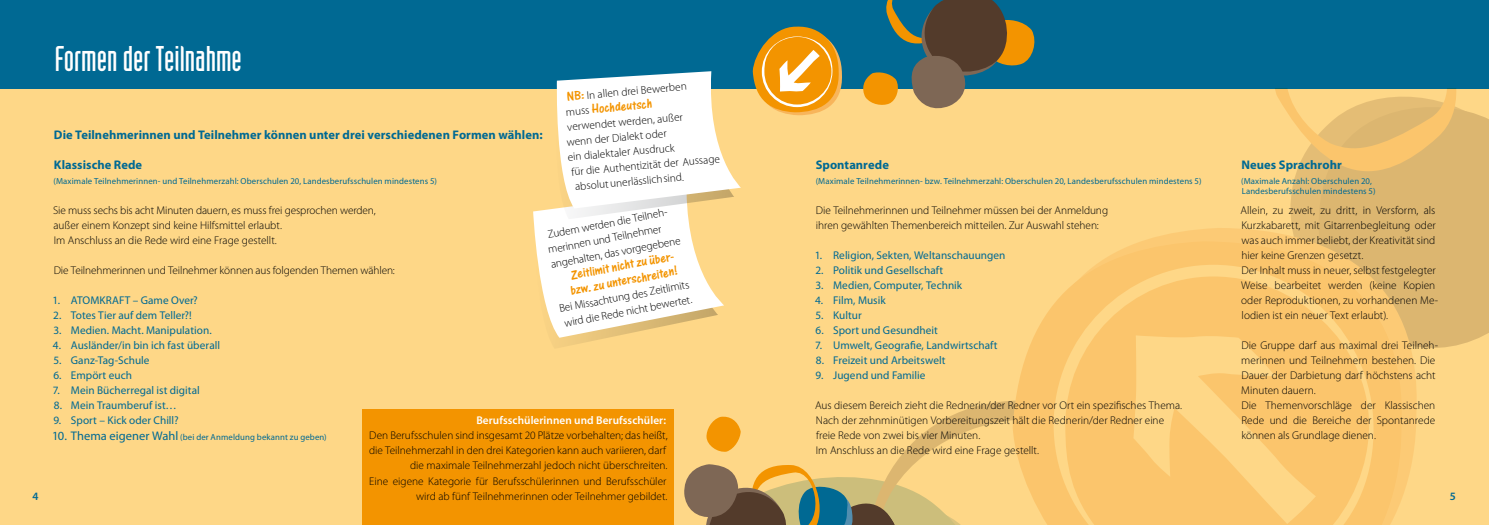
<style>
.page{position:relative;width:1489px;height:525px;background:#fff}
.page>*{position:absolute;margin:0;border:0;box-sizing:border-box;transform-origin:0 0}
.t1{font:35px "Industria Solid";color:#fff}
.t2{font:13.75px/15px "One Stroke Script LT";color:#f39400}
.t3{font:700 12.5px "Myriad Pro";letter-spacing:.005em;color:#006993}
.t4{font:300 11.25px/15px "Myriad Pro";color:#000}
.t5{font:11.25px "Myriad Pro";letter-spacing:.005em;color:#006993}
.t6{font:600 11.25px "Myriad Pro";letter-spacing:.005em;color:#fff}
.t7{font:600 11.25px "Myriad Pro";color:#006993}
.t8{font:8.75px/10px "Myriad Pro";letter-spacing:.015em;color:#006993}
.s1{font-family:"One Stroke Script LT";font-weight:400;font-size:13.75px;color:#f39400}
.s2{font-family:"Myriad Pro";font-weight:300;font-size:11.25px;color:#000}
.s3{font-size:12.5px}
</style>
<div class="page">
<div style="left:0;top:0;width:744px;height:524px;background:#fed787"></div>
<div style="left:0;top:0;width:744px;height:89px;background:#006993"></div>
<div style="left:744px;top:0;width:744px;height:524px;background:#fed787"></div>
<div style="left:744px;top:0;width:744px;height:89px;background:#006993"></div>
<svg style="left:1290px;top:191px;width:13px;height:37px"></svg>
<div style="left:1303px;top:191px;width:185px;height:157px;background:#dcb670"></div>
<svg style="left:954px;top:401px;width:58px;height:14px"></svg>
<svg style="left:1144px;top:228px;width:278px;height:253px"></svg>
<svg style="left:1012px;top:241px;width:395px;height:283px;fill:#fbc570"></svg>
<svg style="left:1053px;top:264px;width:322px;height:260px;fill:#fbc56c"></svg>
<svg style="left:1275px;top:89px;width:213px;height:102px"></svg>
<svg style="left:1065px;top:276px;width:303px;height:248px;background:#fbc76f"></svg>
<svg style="left:1133px;top:334px;width:182px;height:189px;fill:#fbc56c"></svg>
<svg style="left:533px;top:71px;width:208px;height:276px"></svg>
<div style="left:361px;top:409px;width:312px;height:115px;background:#f39400"></div>
<svg style="left:863px;top:0;width:172px;height:109px"></svg>
<svg style="left:673px;top:415px;width:388px;height:109px"></svg>
<svg style="left:752px;top:27px;width:90px;height:88px"></svg>
<h1 class="t1" style="left:55px;top:39px;width:189px">Formen der Teilnahme</h1>
<p class="t4" style="left:566px;top:89px;width:122px;rotate:-5deg"><span class="s1">NB:</span> In allen drei Bewerben</p>
<p class="t2" style="left:565px;top:104px;width:88px;rotate:-5deg"><span class="s2">muss</span> Hochdeutsch</p>
<p class="t4" style="left:566px;top:119px;width:117px;rotate:-5deg">verwendet werden, außer</p>
<p class="t4" style="left:566px;top:135px;width:102px;rotate:-5deg">wenn der Dialekt oder</p>
<p class="t4" style="left:567px;top:149px;width:108px;rotate:-5deg">ein dialektaler Ausdruck</p>
<p class="t3" style="left:54px;top:127px;width:490px">Die Teilnehmerinnen und Teilnehmer können unter drei verschiedenen Formen wählen:</p>
<p class="t3" style="left:54px;top:157px;width:90px">Klassische Rede</p>
<p class="t8" style="left:54px;top:176px;width:385px">(Maximale Teilnehmerinnen- und Teilnehmerzahl: Oberschulen 20, Landesberufsschulen mindestens 5)</p>
<p class="t4" style="left:53px;top:203px;width:324px">Sie muss sechs bis acht Minuten dauern, es muss frei gesprochen werden, außer einem Konzept sind keine Hilfsmittel erlaubt.<br>Im Anschluss an die Rede wird eine Frage gestellt.</p>
<p class="t4" style="left:54px;top:263px;width:342px">Die Teilnehmerinnen und Teilnehmer können aus folgenden Themen wählen:</p>
<p class="t5" style="left:52px;top:293px;width:147px">1. ATOMKRAFT – Game Over?</p>
<p class="t5" style="left:53px;top:308px;width:140px">2. Totes Tier auf dem Teller?!</p>
<p class="t5" style="left:53px;top:323px;width:160px">3. Medien. Macht. Manipulation.</p>
<p class="t5" style="left:53px;top:338px;width:169px">4. Ausländer/in bin ich fast überall</p>
<p class="t5" style="left:53px;top:353px;width:98px">5. Ganz-Tag-Schule</p>
<p class="t5" style="left:53px;top:368px;width:80px">6. Empört euch</p>
<p class="t5" style="left:53px;top:383px;width:149px">7. Mein Bücherregal ist digital</p>
<p class="t5" style="left:54px;top:398px;width:124px">8. Mein Traumberuf ist…</p>
<p class="t5" style="left:53px;top:413px;width:127px">9. Sport – Kick oder Chill?</p>
<p class="t8" style="left:52px;top:431px;width:276px"><span class="s3">10. Thema eigener Wahl</span> (bei der Anmeldung bekannt zu geben)</p>
<p class="t4" style="left:570px;top:164px;width:151px;rotate:-5deg">für die Authentizität der Aussage</p>
<p class="t4" style="left:574px;top:179px;width:111px;rotate:-5deg">absolut unerlässlich sind.</p>
<p class="t3" style="left:815px;top:157px;width:75px">Spontanrede</p>
<p class="t8" style="left:815px;top:176px;width:387px">(Maximale Teilnehmerinnen- bzw. Teilnehmerzahl: Oberschulen 20, Landesberufsschulen mindestens 5)</p>
<p class="t4" style="left:816px;top:203px;width:293px">Die Teilnehmerinnen und Teilnehmer müssen bei der Anmeldung ihren gewählten Themenbereich mitteilen. Zur Auswahl stehen:</p>
<p class="t5" style="left:814px;top:248px;width:192px">1. Religion, Sekten, Weltanschauungen</p>
<p class="t5" style="left:815px;top:263px;width:129px">2. Politik und Gesellschaft</p>
<p class="t5" style="left:815px;top:278px;width:148px">3. Medien, Computer, Technik</p>
<p class="t5" style="left:815px;top:293px;width:72px">4. Film, Musik</p>
<p class="t5" style="left:815px;top:308px;width:48px">5. Kultur</p>
<p class="t5" style="left:815px;top:323px;width:124px">6. Sport und Gesundheit</p>
<p class="t5" style="left:815px;top:338px;width:184px">7. Umwelt, Geografie, Landwirtschaft</p>
<p class="t5" style="left:816px;top:353px;width:131px">8. Freizeit und Arbeitswelt</p>
<p class="t5" style="left:815px;top:368px;width:111px">9. Jugend und Familie</p>
<p class="t4" style="left:815px;top:398px;width:368px">Aus diesem Bereich zieht die Rednerin/der Redner vor Ort ein spezifisches Thema.<br>Nach der zehnminütigen Vorbereitungszeit hält die Rednerin/der Redner eine freie Rede von zwei bis vier Minuten.<br>Im Anschluss an die Rede wird eine Frage gestellt.</p>
<p class="t3" style="left:1241px;top:157px;width:102px">Neues Sprachrohr</p>
<p class="t8" style="left:1241px;top:176px;width:136px">(Maximale Anzahl: Oberschulen 20,<br>Landesberufsschulen mindestens 5)</p>
<p class="t4" style="left:1240px;top:203px;width:199px">Allein, zu zweit, zu dritt, in Versform, als Kurzkabarett, mit Gitarrenbegleitung oder was auch immer beliebt, der Kreativität sind hier keine Grenzen gesetzt.<br>Der Inhalt muss in neuer, selbst festgelegter Weise bearbeitet werden (keine Kopien oder Reproduktionen, zu vorhandenen Me&shy;lodien ist ein neuer Text erlaubt).</p>
<p class="t4" style="left:1241px;top:338px;width:198px">Die Gruppe darf aus maximal drei Teilneh&shy;merinnen und Teilnehmern bestehen. Die Dauer der Darbietung darf höchstens acht Minuten dauern.<br>Die Themenvorschläge der Klassischen Rede und die Bereiche der Spontanrede können als Grundlage dienen.</p>
<p class="t4" style="left:544px;top:228px;width:133px;rotate:-11deg">Zudem werden die Teilneh&shy;merinnen und Teilnehmer angehalten, das vorgegebene</p>
<p class="t2" style="left:566px;top:268px;width:112px;rotate:-11deg">Zeitlimit nicht zu über&shy;bzw. zu unterschreiten!</p>
<p class="t4" style="left:558px;top:302px;width:134px;rotate:-11deg">Bei Missachtung des Zeitlimits wird die Rede nicht bewertet.</p>
<p class="t6" style="left:476px;top:413px;width:191px">Berufsschülerinnen und Berufsschüler:</p>
<p class="t4" style="left:369px;top:428px;width:300px;text-align:right">Den Berufsschulen sind insgesamt 20 Plätze vorbehalten; das heißt, die Teilnehmerzahl in den drei Kategorien kann auch variieren, darf die maximale Teilnehmerzahl jedoch nicht überschreiten.<br>Eine eigene Kategorie für Berufsschülerinnen und Berufsschüler wird ab fünf Teilnehmerinnen oder Teilnehmer gebildet.</p>
<p class="t7" style="left:32px;top:488px;width:8px">4</p>
<p class="t7" style="left:1449px;top:488px;width:8px">5</p>
</div>
